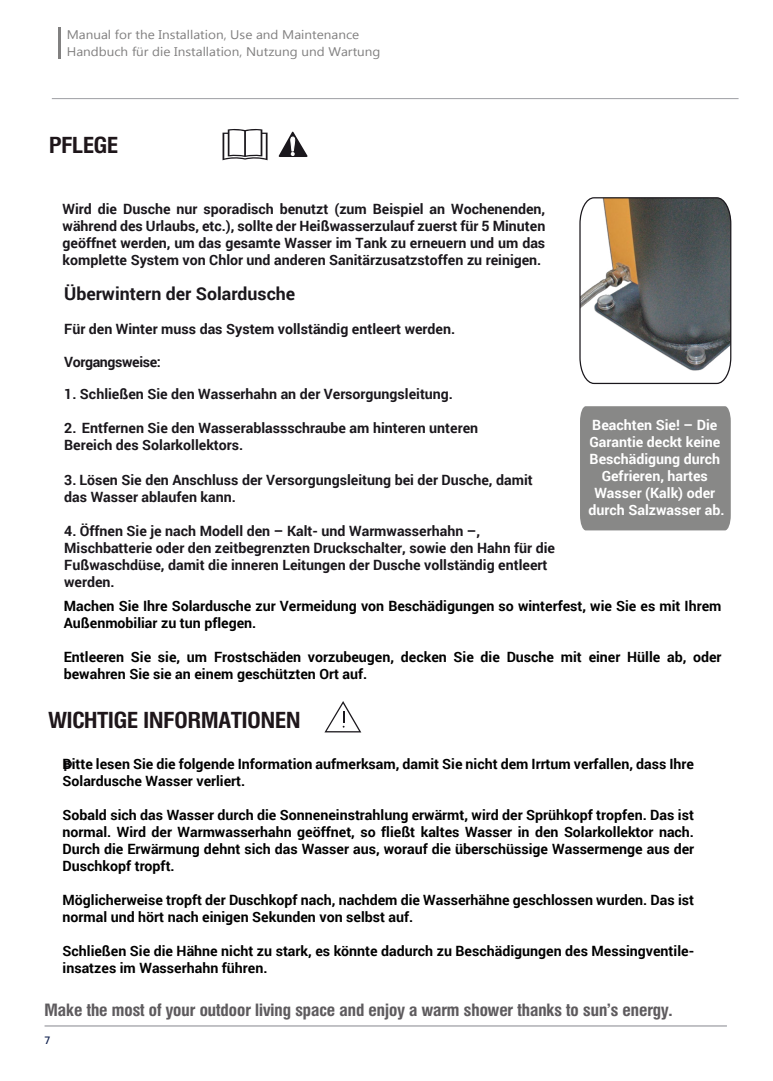
<style>
.page{position:relative;width:773px;height:1081px;background:#fff}
.page>*{position:absolute;margin:0;border:0;box-sizing:border-box;transform-origin:0 0}
.t1{font:700 22.75px "Helvetica Two BQ";color:#1e161a;scale:1.08 1}
.t2{font:700 17.75px "Roboto";color:#1a171c}
.t3{font:700 17.5px "Helvetica Two BQ";color:#5e5b5e;scale:1.08 1}
.t4{font:700 14.12px/17px "Roboto";color:#000}
.t5{font:700 14.12px/17px "Roboto";color:#1a171c}
.t6{font:700 14.12px/17px "Roboto";color:#fff;text-align:center}
.t7{font:700 14.12px "Roboto";letter-spacing:-.025em;color:#1a171c}
.t8{font:12.5px "Segoe UI";color:#818080;scale:1.08 1}
.t9{font:600 10.62px "Segoe UI";color:#11224f}
</style>
<div class="page">
<hr style="left:52px;top:98px;width:686px;height:1px;background:#9d9ea3">
<hr style="left:59px;top:27px;width:2px;height:32px;background:#818080">
<hr style="left:45px;top:1025px;width:681px;height:1px;background:#9d9ea3">
<svg style="left:278px;top:132px;width:30px;height:25px"></svg>
<svg style="left:222px;top:129px;width:45px;height:31px"></svg>
<div style="left:580px;top:406px;width:150px;height:124px;background:#888887"></div>
<svg style="left:579px;top:197px;width:153px;height:188px"></svg>
<svg style="left:324px;top:701px;width:37px;height:31px"></svg>
<p class="t8" style="left:67px;top:26px;width:272px">Manual for the Installation, Use and Maintenance</p>
<p class="t8" style="left:67px;top:43px;width:292px">Handbuch für die Installation, Nutzung und Wartung</p>
<h1 class="t1" style="left:49px;top:132px;width:65px">PFLEGE</h1>
<p class="t5" style="left:63px;top:200px;width:484px;text-align:justify">Wird die Dusche nur sporadisch benutzt (zum Beispiel an Wochenenden, während des Urlaubs, etc.), sollte der Heißwasserzulauf zuerst für 5 Minuten geöffnet werden, um das gesamte Wasser im Tank zu erneuern und um das komplette System von Chlor und anderen Sanitärzusatzstoffen zu reinigen.</p>
<p class="t2" style="left:64px;top:281px;width:232px">Überwintern der Solardusche</p>
<p class="t5" style="left:64px;top:319px;width:392px">Für den Winter muss das System vollständig entleert werden.</p>
<p class="t7" style="left:64px;top:352px;width:98px">Vorgangsweise:</p>
<p class="t5" style="left:64px;top:385px;width:390px">1. Schließen Sie den Wasserhahn an der Versorgungsleitung.</p>
<p class="t5" style="left:64px;top:419px;width:415px">2. Entfernen Sie den Wasserablassschraube am hinteren unteren<br>Bereich des Solarkollektors.</p>
<p class="t5" style="left:64px;top:471px;width:470px">3. Lösen Sie den Anschluss der Versorgungsleitung bei der Dusche, damit das Wasser ablaufen kann.</p>
<p class="t5" style="left:64px;top:522px;width:492px">4. Öffnen Sie je nach Modell den – Kalt- und Warmwasserhahn –, Mischbatterie oder den zeitbegrenzten Druckschalter, sowie den Hahn für die Fußwaschdüse, damit die inneren Leitungen der Dusche vollständig entleert werden.</p>
<p class="t6" style="left:588px;top:416px;width:137px">Beachten Sie! – Die<br>Garantie deckt keine<br>Beschädigung durch<br>Gefrieren, hartes<br>Wasser (Kalk) oder durch Salzwasser ab.</p>
<p class="t4" style="left:64px;top:597px;width:659px">Machen Sie Ihre Solardusche zur Vermeidung von Beschädigungen so winterfest, wie Sie es mit Ihrem<br>Außenmobiliar zu tun pflegen.</p>
<p class="t4" style="left:64px;top:648px;width:659px">Entleeren Sie sie, um Frostschäden vorzubeugen, decken Sie die Dusche mit einer Hülle ab, oder bewahren Sie sie an einem geschützten Ort auf.</p>
<h1 class="t1" style="left:48px;top:707px;width:235px">WICHTIGE INFORMATIONEN</h1>
<p class="t4" style="left:63px;top:755px;width:633px">Bitte lesen Sie die folgende Information aufmerksam, damit Sie nicht dem Irrtum verfallen, dass Ihre<br>Solardusche Wasser verliert.</p>
<p class="t4" style="left:63px;top:806px;width:633px;text-align:justify">Sobald sich das Wasser durch die Sonneneinstrahlung erwärmt, wird der Sprühkopf tropfen. Das ist normal. Wird der Warmwasserhahn geöffnet, so fließt kaltes Wasser in den Solarkollektor nach.<br>Durch die Erwärmung dehnt sich das Wasser aus, worauf die überschüssige Wassermenge aus der Duschkopf tropft.</p>
<p class="t4" style="left:63px;top:891px;width:633px">Möglicherweise tropft der Duschkopf nach, nachdem die Wasserhähne geschlossen wurden. Das ist normal und hört nach einigen Sekunden von selbst auf.</p>
<p class="t4" style="left:63px;top:942px;width:633px">Schließen Sie die Hähne nicht zu stark, es könnte dadurch zu Beschädigungen des Messingventile&shy;insatzes im Wasserhahn führen.</p>
<p class="t5" style="left:63px;top:757px;width:11px">P</p>
<p class="t3" style="left:45px;top:1000px;width:582px">Make the most of your outdoor living space and enjoy a warm shower thanks to sun’s energy.</p>
<p class="t9" style="left:45px;top:1033px;width:7px">7</p>
</div>
